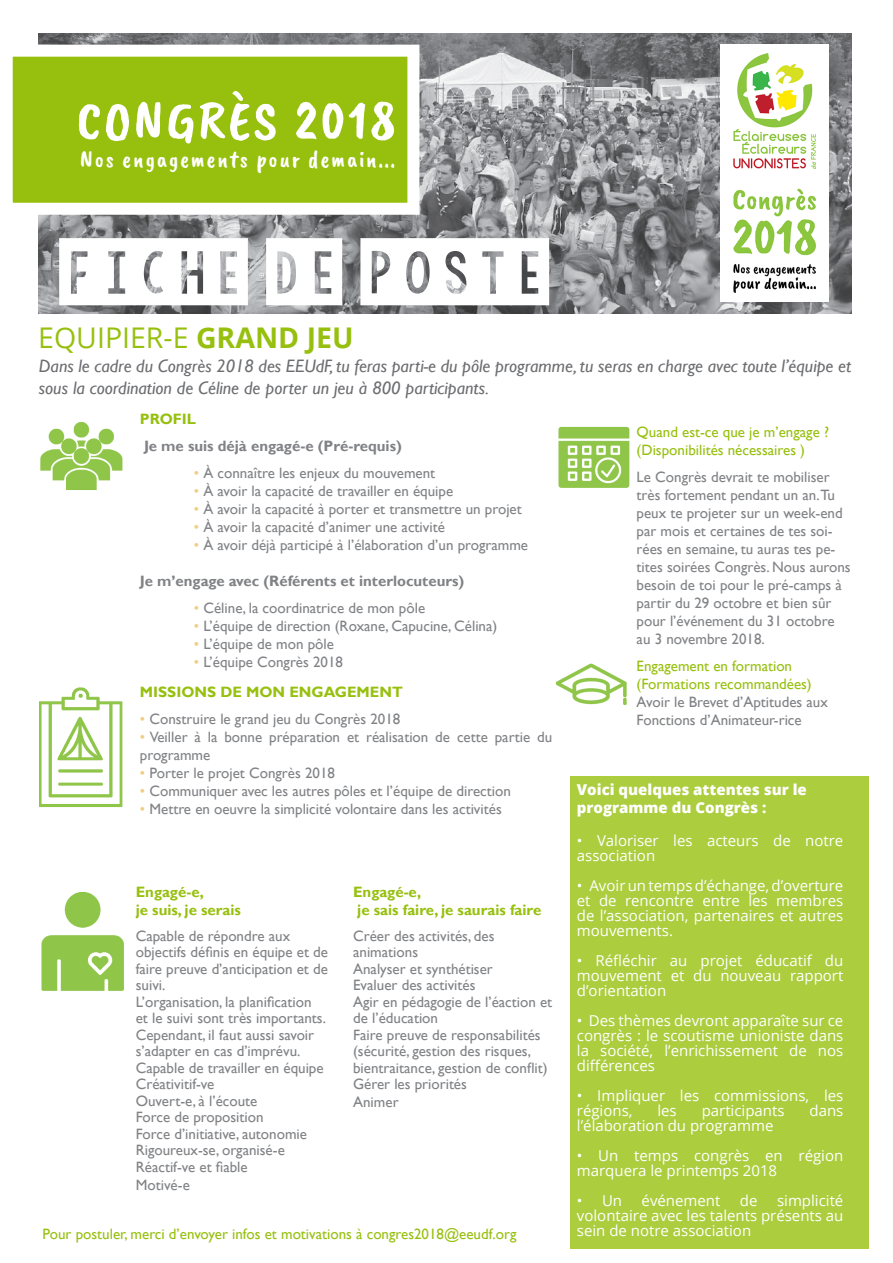
<style>
.page{position:relative;width:893px;height:1263px;background:#fff}
.page>*{position:absolute;margin:0;border:0;box-sizing:border-box;transform-origin:0 0}
.t1{font:90px "KG Defying Gravity";color:#fff}
.t2{font:55.5px "Caveat Brush";letter-spacing:.05em;color:#fff}
.t3{font:28.5px "Open Sans";color:#97c00e}
.t4{font:24px "Caveat Brush";letter-spacing:.07em;color:#fff}
.t5{font:italic 18px/21.6px "Gill Sans";color:#6c6d70}
.t6{font:15px/18px "Gill Sans";color:#808285}
.t7{font:15px/15px "Open Sans";color:#fff}
.t8{font:15px/18px "Gill Sans";color:#97c00e}
.t9{font:700 15px "Gill Sans";color:#97c00e}
.t10{font:700 15px "Gill Sans";color:#808285}
.t11{font:800 15px/18px "Open Sans";color:#fff}
.s1{font-weight:700}
.s2{color:#f1ce82}
</style>
<div class="page">
<img style="left:38px;top:34px;width:813px;height:279px">
<div style="left:7px;top:51px;width:406px;height:158px;background:#97c00e"></div>
<div style="left:1px;top:45px;width:418px;height:170px;border:12px solid #fff"></div>
<img style="left:40px;top:422px;width:83px;height:68px">
<img style="left:558px;top:426px;width:72px;height:62px">
<img style="left:557px;top:663px;width:70px;height:42px">
<img style="left:39px;top:687px;width:84px;height:120px">
<div style="left:570px;top:776px;width:299px;height:472px;background:#accd3e"></div>
<img style="left:41px;top:892px;width:83px;height:99px">
<img style="left:720px;top:45px;width:108px;height:256px">
<p class="t2" style="left:77px;top:89px;width:320px">CONGRÈS 2018</p>
<p class="t4" style="left:80px;top:146px;width:317px">Nos engagements pour demain...</p>
<p class="t1" style="left:60px;top:217px;width:490px">FICHE DE POSTE</p>
<p class="t3" style="left:38px;top:318px;width:317px">EQUIPIER-E <span class="s1">GRAND JEU</span></p>
<p class="t5" style="left:39px;top:356px;width:814px">Dans le cadre du Congrès 2018 des EEUdF, tu feras parti-e du pôle programme, tu seras en charge avec toute l’équipe et sous la coordination de Céline de porter un jeu à 800 participants.</p>
<p class="t9" style="left:140px;top:410px;width:58px">PROFIL</p>
<p class="t10" style="left:144px;top:437px;width:259px">Je me suis déjà engagé-e (Pré-requis)</p>
<p class="t6" style="left:194px;top:465px;width:243px"><span class="s2">•</span> À connaître les enjeux du mouvement</p>
<p class="t6" style="left:194px;top:483px;width:261px"><span class="s2">•</span> À avoir la capacité de travailler en équipe</p>
<p class="t6" style="left:194px;top:501px;width:329px"><span class="s2">•</span> À avoir la capacité à porter et transmettre un projet</p>
<p class="t6" style="left:194px;top:519px;width:252px"><span class="s2">•</span> À avoir la capacité d’animer une activité</p>
<p class="t6" style="left:194px;top:537px;width:336px"><span class="s2">•</span> À avoir déjà participé à l’élaboration d’un programme</p>
<p class="t10" style="left:140px;top:572px;width:326px">Je m’engage avec (Référents et interlocuteurs)</p>
<p class="t6" style="left:194px;top:600px;width:233px"><span class="s2">•</span> Céline, la coordinatrice de mon pôle</p>
<p class="t6" style="left:194px;top:618px;width:305px"><span class="s2">•</span> L’équipe de direction (Roxane, Capucine, Célina)</p>
<p class="t6" style="left:194px;top:636px;width:142px"><span class="s2">•</span> L’équipe de mon pôle</p>
<p class="t6" style="left:194px;top:654px;width:151px"><span class="s2">•</span> L’équipe Congrès 2018</p>
<p class="t8" style="left:637px;top:423px;width:194px">Quand est-ce que je m’engage ? (Disponibilités nécessaires )</p>
<p class="t6" style="left:637px;top:468px;width:216px">Le Congrès devrait te mobiliser très fortement pendant un an.Tu peux te projeter sur un week-end par mois et certaines de tes soi&shy;rées en semaine, tu auras tes pe&shy;tites soirées Congrès. Nous aurons besoin de toi pour le pré-camps à partir du 29 octobre et bien sûr pour l’événement du 31 octobre au 3 novembre 2018.</p>
<p class="t8" style="left:637px;top:657px;width:157px">Engagement en formation</p>
<p class="t8" style="left:637px;top:675px;width:177px">(Formations recommandées)</p>
<p class="t6" style="left:637px;top:693px;width:193px">Avoir le Brevet d’Aptitudes aux<br>Fonctions d’Animateur-rice</p>
<p class="t9" style="left:140px;top:682px;width:264px">MISSIONS DE MON ENGAGEMENT</p>
<p class="t6" style="left:140px;top:710px;width:262px"><span class="s2">•</span> Construire le grand jeu du Congrès 2018</p>
<p class="t6" style="left:140px;top:728px;width:414px"><span class="s2">•</span> Veiller à la bonne préparation et réalisation de cette partie du programme</p>
<p class="t6" style="left:140px;top:764px;width:197px"><span class="s2">•</span> Porter le projet Congrès 2018</p>
<p class="t6" style="left:140px;top:782px;width:372px"><span class="s2">•</span> Communiquer avec les autres pôles et l’équipe de direction</p>
<p class="t6" style="left:140px;top:800px;width:363px"><span class="s2">•</span> Mettre en oeuvre la simplicité volontaire dans les activités</p>
<p class="t11" style="left:577px;top:779px;width:231px">Voici quelques attentes sur le programme du Congrès :</p>
<p class="t7" style="left:577px;top:832px;width:268px">• Valoriser les acteurs de notre association</p>
<p class="t7" style="left:577px;top:877px;width:268px;text-align:justify">• Avoir un temps d’échange, d’overture et de rencontre entre les membres de l’association, partenaires et autres mouvements.</p>
<p class="t7" style="left:577px;top:952px;width:268px;text-align:justify">• Réfléchir au projet éducatif du mouvement et du nouveau rapport d’orientation</p>
<p class="t7" style="left:577px;top:1012px;width:268px;text-align:justify">• Des thèmes devront apparaîte sur ce congrès : le scoutisme unioniste dans la société, l’enrichissement de nos différences</p>
<p class="t7" style="left:577px;top:1087px;width:268px">• Impliquer les commissions, les régions,</p>
<p class="t9" style="left:136px;top:883px;width:70px">Engagé-e,</p>
<p class="t9" style="left:136px;top:901px;width:107px">je suis, je serais</p>
<p class="t6" style="left:136px;top:927px;width:194px;line-height:16.5px">Capable de répondre aux objectifs définis en équipe et de faire preuve d’anticipation et de suivi.</p>
<p class="t6" style="left:136px;top:993px;width:192px;line-height:16.5px">L’organisation, la planification et le suivi sont très importants.<br>Cependant, il faut aussi savoir s’adapter en cas d’imprévu.</p>
<p class="t6" style="left:136px;top:1059px;width:189px">Capable de travailler en équipe</p>
<p class="t6" style="left:136px;top:1075px;width:80px">Créativitif-ve</p>
<p class="t6" style="left:136px;top:1092px;width:123px">Ouvert-e, à l’écoute</p>
<p class="t6" style="left:136px;top:1108px;width:129px">Force de proposition</p>
<p class="t6" style="left:136px;top:1125px;width:173px">Force d’initiative, autonomie</p>
<p class="t6" style="left:136px;top:1141px;width:151px">Rigoureux-se, organisé-e</p>
<p class="t6" style="left:136px;top:1158px;width:113px">Réactif-ve et fiable</p>
<p class="t6" style="left:136px;top:1176px;width:56px">Motivé-e</p>
<p class="t9" style="left:353px;top:883px;width:70px">Engagé-e,</p>
<p class="t9" style="left:357px;top:901px;width:185px">je sais faire, je saurais faire</p>
<p class="t6" style="left:353px;top:927px;width:143px;line-height:16.5px">Créer des activités, des animations</p>
<p class="t6" style="left:353px;top:960px;width:141px">Analyser et synthétiser</p>
<p class="t6" style="left:353px;top:976px;width:124px">Evaluer des activités</p>
<p class="t6" style="left:353px;top:993px;width:201px;line-height:16.5px">Agir en pédagogie de l’éaction et de l’éducation</p>
<p class="t6" style="left:353px;top:1026px;width:196px;line-height:16.5px">Faire preuve de responsabilités (sécurité, gestion des risques, bientraitance, gestion de conflit)</p>
<p class="t6" style="left:353px;top:1075px;width:115px">Gérer les priorités</p>
<p class="t6" style="left:353px;top:1093px;width:47px">Animer</p>
<p class="t7" style="left:657px;top:1102px;width:21px">les</p>
<p class="t7" style="left:702px;top:1102px;width:84px">participants</p>
<p class="t7" style="left:809px;top:1102px;width:35px">dans</p>
<p class="t7" style="left:577px;top:1117px;width:198px">l’élaboration du programme</p>
<p class="t7" style="left:577px;top:1147px;width:268px">• Un temps congrès en région marquera le printemps 2018</p>
<p class="t7" style="left:577px;top:1192px;width:47px">• Un</p>
<p class="t7" style="left:642px;top:1192px;width:80px">événement</p>
<p class="t7" style="left:740px;top:1192px;width:19px">de</p>
<p class="t7" style="left:577px;top:1192px;width:268px;text-align:right">simplicité<br>volontaire avec les talents présents au</p>
<p class="t8" style="left:43px;top:1225px;width:475px">Pour postuler, merci d’envoyer infos et motivations à congres2018@eeudf.org</p>
<p class="t7" style="left:577px;top:1222px;width:176px">sein de notre association</p>
</div>
